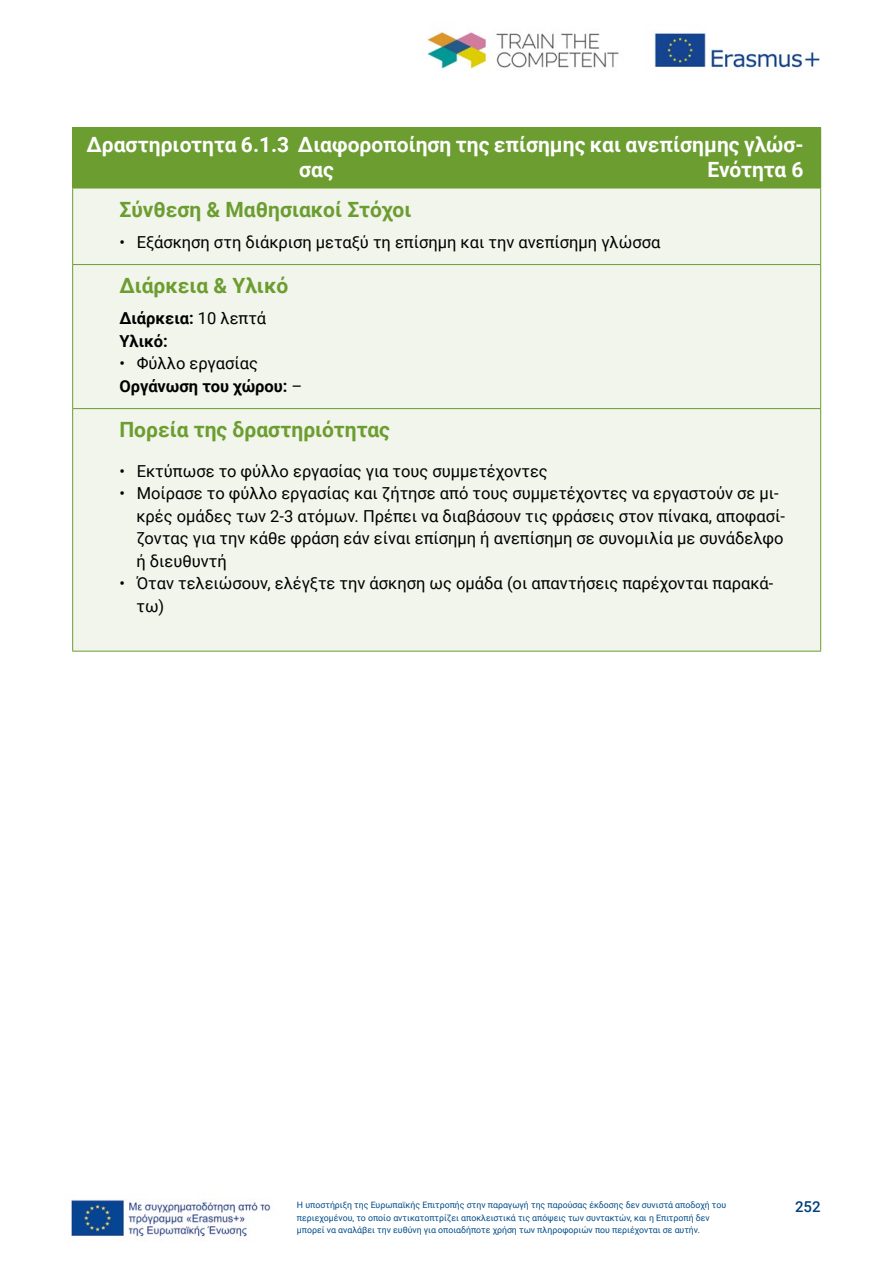
<style>
.page{position:relative;width:893px;height:1263px;background:#fff}
.page>*{position:absolute;margin:0;border:0;box-sizing:border-box;transform-origin:0 0}
.table-hl{font:700 21px/25.2px "Roboto";color:#fff}
.table-shl{font:700 21px "Roboto";color:#6b9d30}
.t1{font:16.5px/22.5px "Roboto";color:#000}
.copy{font:700 16.5px "Roboto";color:#000}
.t2{font:500 15px "Roboto";color:#00407d}
.t3{font:8.85px/12.8px "Roboto";color:#004c87}
.s1{font-weight:400}
</style>
<div class="page">
<img style="left:427px;top:32px;width:192px;height:37px">
<img style="left:654px;top:33px;width:166px;height:36px">
<img style="left:71px;top:1199px;width:200px;height:39px">
<div style="left:73px;top:128px;width:748px;height:60px;background:#6b9d30"></div>
<div style="left:73px;top:189px;width:747px;height:462px;background:#f2f5eb"></div>
<hr style="left:72px;top:128px;width:1px;height:60px;background:#6b9d30">
<hr style="left:72px;top:188px;width:749px;height:1px;background:#6b9d30">
<hr style="left:72px;top:188px;width:1px;height:76px;background:#6b9d30">
<hr style="left:820px;top:188px;width:1px;height:76px;background:#6b9d30">
<hr style="left:72px;top:264px;width:749px;height:1px;background:#6b9d30">
<hr style="left:72px;top:265px;width:1px;height:143px;background:#6b9d30">
<hr style="left:820px;top:265px;width:1px;height:143px;background:#6b9d30">
<hr style="left:72px;top:408px;width:749px;height:1px;background:#6b9d30">
<hr style="left:72px;top:409px;width:1px;height:242px;background:#6b9d30">
<hr style="left:820px;top:409px;width:1px;height:242px;background:#6b9d30">
<hr style="left:72px;top:651px;width:749px;height:1px;background:#6b9d30">
<p class="table-hl" style="left:299px;top:131px;width:506px;text-indent:-213px">Δραστηριοτητα 6.1.3 Διαφοροποίηση της επίσημης και ανεπίσημης γλώσ&shy;σας</p>
<p class="table-hl" style="left:707px;top:157px;width:98px">Ενότητα 6</p>
<p class="table-shl" style="left:119px;top:194px;width:294px">Σύνθεση &amp; Μαθησιακοί Στόχοι</p>
<p class="t1" style="left:119px;top:230px;width:542px">• Εξάσκηση στη διάκριση μεταξύ τη επίσημη και την ανεπίσημη γλώσσα</p>
<p class="table-shl" style="left:119px;top:271px;width:170px">Διάρκεια &amp; Υλικό</p>
<p class="copy" style="left:119px;top:307px;width:148px">Διάρκεια: <span class="s1">10 λεπτά</span></p>
<p class="copy" style="left:119px;top:329px;width:50px">Υλικό:</p>
<p class="t1" style="left:119px;top:351px;width:140px">• Φύλλο εργασίας</p>
<p class="copy" style="left:119px;top:374px;width:185px">Οργάνωση του χώρου: <span class="s1">–</span></p>
<p class="table-shl" style="left:119px;top:415px;width:272px">Πορεία της δραστηριότητας</p>
<p class="t1" style="left:119px;top:459px;width:430px">• Εκτύπωσε το φύλλο εργασίας για τους συμμετέχοντες</p>
<p class="t1" style="left:136px;top:481px;width:650px;text-indent:-17px">• Μοίρασε το φύλλο εργασίας και ζήτησε από τους συμμετέχοντες να εργαστούν σε μι&shy;κρές ομάδες των 2-3 ατόμων. Πρέπει να διαβάσουν τις φράσεις στον πίνακα, αποφασί&shy;ζοντας για την κάθε φράση εάν είναι επίσημη ή ανεπίσημη σε συνομιλία με συνάδελφο ή διευθυντή</p>
<p class="t1" style="left:136px;top:571px;width:638px;text-indent:-17px">• Όταν τελειώσουν, ελέγξτε την άσκηση ως ομάδα (οι απαντήσεις παρέχονται παρακά&shy;τω)</p>
<p class="t3" style="left:297px;top:1198px;width:431px">Η υποστήριξη της Ευρωπαϊκής Επιτροπής στην παραγωγή της παρούσας έκδοσης δεν συνιστά αποδοχή του περιεχομένου, το οποίο αντικατοπτρίζει αποκλειστικά τις απόψεις των συντακτών, και η Επιτροπή δεν μπορεί να αναλάβει την ευθύνη για οποιαδήποτε χρήση των πληροφοριών που περιέχονται σε αυτήν.</p>
<p class="t2" style="left:795px;top:1196px;width:27px">252</p>
</div>
